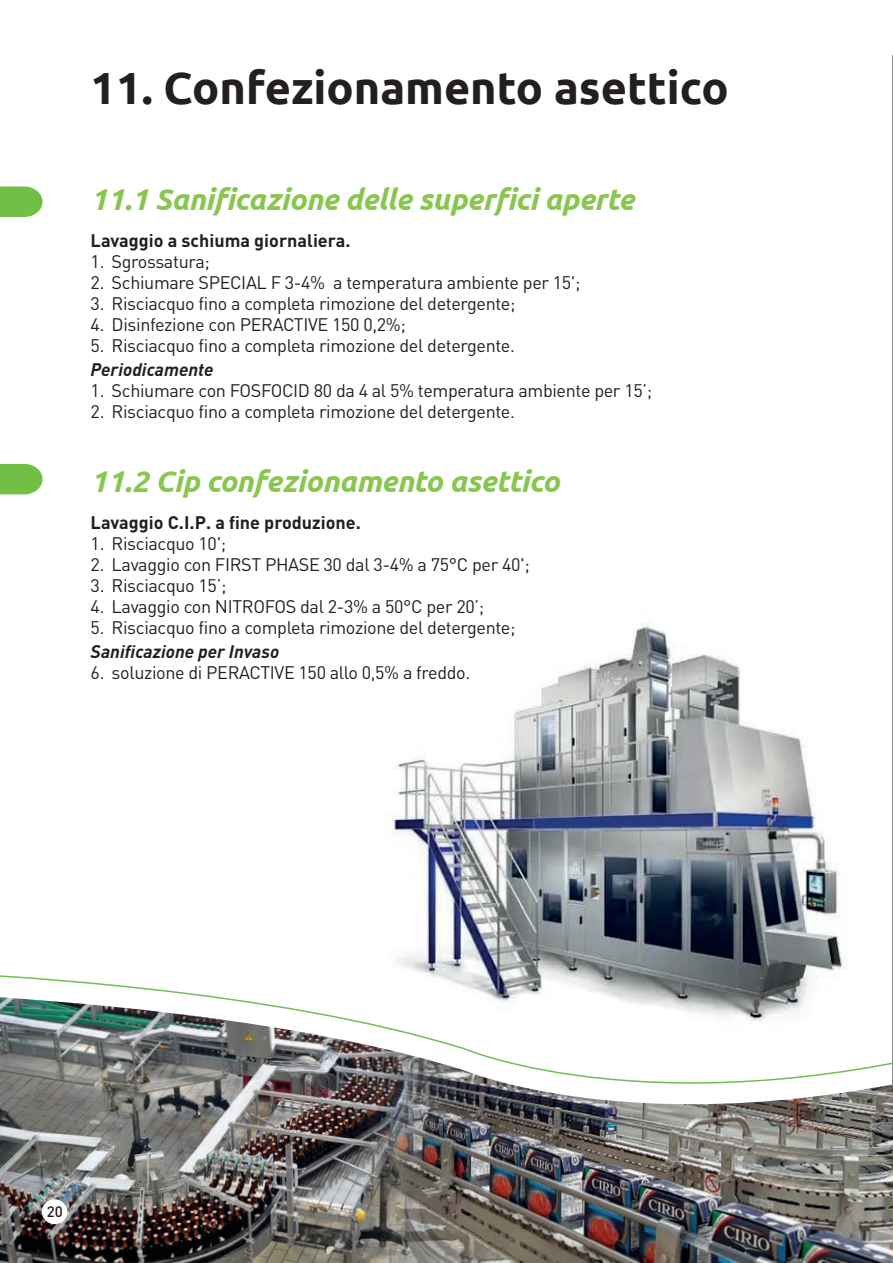
<style>
.page{position:relative;width:893px;height:1263px;background:#fff}
.page>*{position:absolute;margin:0;border:0;box-sizing:border-box;transform-origin:0 0}
.t1{font:700 45px "Ubuntu";color:#231f20}
.t2{font:italic 700 30px "Ubuntu";letter-spacing:-.01em;color:#89c650}
.t3{font:18px "DIN";letter-spacing:-.02em;color:#231f20}
.t4{font:700 18px "DIN Pro";color:#231f20}
.t5{font:italic 700 18px "DIN";color:#231f20}
.t6{font:500 15px "DIN";color:#231f20}
</style>
<div class="page">
<hr style="left:892px;top:55px;width:1px;height:1208px;background:#231f20">
<img style="left:386px;top:622px;width:460px;height:346px">
<svg style="left:0;top:968px;width:893px;height:29px"></svg>
<img style="left:0;top:997px;width:893px;height:266px">
<div style="left:42px;top:1199px;width:25px;height:25px;background:#fff;border-radius:50%"></div>
<svg style="left:0;top:187px;width:43px;height:30px"></svg>
<svg style="left:0;top:464px;width:43px;height:30px"></svg>
<h1 class="t1" style="left:91px;top:61px;width:639px">11. Confezionamento asettico</h1>
<h2 class="t2" style="left:91px;top:181px;width:545px">11.1 Sanificazione delle superfici aperte</h2>
<p class="t4" style="left:91px;top:229px;width:261px">Lavaggio a schiuma giornaliera.</p>
<p class="t3" style="left:91px;top:251px;width:121px">1. Sgrossatura;</p>
<p class="t3" style="left:91px;top:272px;width:491px">2. Schiumare SPECIAL F 3-4% a temperatura ambiente per 15';</p>
<p class="t3" style="left:91px;top:293px;width:426px">3. Risciacquo fino a completa rimozione del detergente;</p>
<p class="t3" style="left:91px;top:314px;width:317px">4. Disinfezione con PERACTIVE 150 0,2%;</p>
<p class="t3" style="left:91px;top:335px;width:426px">5. Risciacquo fino a completa rimozione del detergente.</p>
<p class="t5" style="left:91px;top:358px;width:125px">Periodicamente</p>
<p class="t3" style="left:91px;top:380px;width:563px">1. Schiumare con FOSFOCID 80 da 4 al 5% temperatura ambiente per 15’;</p>
<p class="t3" style="left:91px;top:401px;width:426px">2. Risciacquo fino a completa rimozione del detergente.</p>
<h2 class="t2" style="left:91px;top:463px;width:470px">11.2 Cip confezionamento asettico</h2>
<p class="t4" style="left:91px;top:511px;width:272px">Lavaggio C.I.P. a fine produzione.</p>
<p class="t3" style="left:91px;top:533px;width:137px">1. Risciacquo 10';</p>
<p class="t3" style="left:91px;top:554px;width:441px">2. Lavaggio con FIRST PHASE 30 dal 3-4% a 75°C per 40';</p>
<p class="t3" style="left:91px;top:575px;width:137px">3. Risciacquo 15’;</p>
<p class="t3" style="left:91px;top:596px;width:395px">4. Lavaggio con NITROFOS dal 2-3% a 50°C per 20’;</p>
<p class="t3" style="left:91px;top:617px;width:426px">5. Risciacquo fino a completa rimozione del detergente;</p>
<p class="t5" style="left:91px;top:640px;width:190px">Sanificazione per Invaso</p>
<p class="t3" style="left:91px;top:662px;width:381px">6. soluzione di PERACTIVE 150 allo 0,5% a freddo.</p>
<p class="t6" style="left:47px;top:1202px;width:17px">20</p>
</div>
